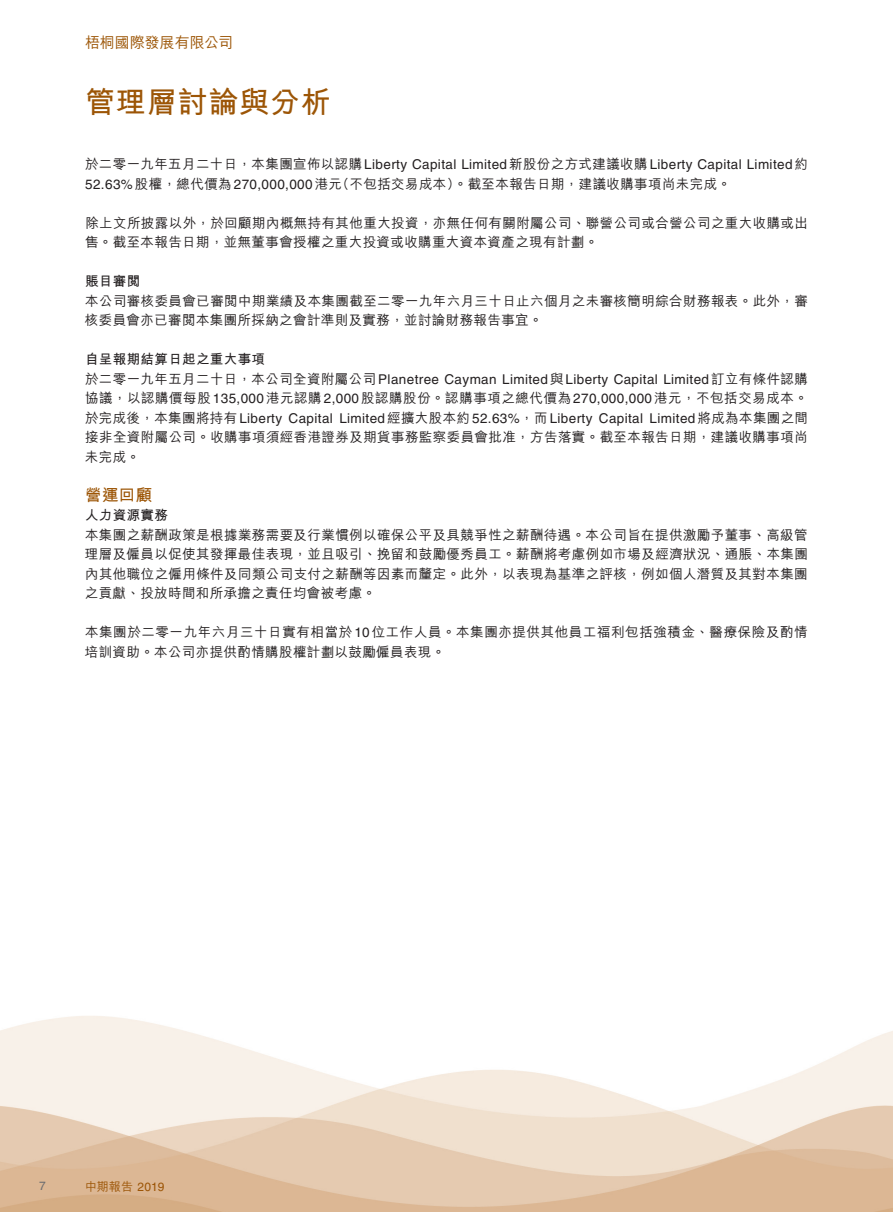
<style>
.page{position:relative;width:893px;height:1212px;background:#fff}
.page>*{position:absolute;margin:0;border:0;box-sizing:border-box;transform-origin:0 0}
.t1{font:700 30px "M Hei HK";letter-spacing:.03em;color:#9c5506}
.t2{font:700 16.5px "M Hei HK";color:#9c5506}
.t3{font:500 15px "M Hei HK";letter-spacing:-.005em;color:#9c5506}
.t4{font:500 13.5px/19.5px "M Hei HK";letter-spacing:.03em;color:#231f20}
.t5{font:13.5px "Helvetica";letter-spacing:.03em;color:#231f20}
.t6{font:700 13.5px "M Hei HK";letter-spacing:.03em;color:#231f20}
.t7{font:500 12px "M Hei HK";color:#9c5506}
.t8{font:12px "Helvetica";color:#6c6d70}
.s1{font-family:"M Hei HK";font-weight:500}
.s2{font-family:"Helvetica";font-weight:400}
</style>
<div class="page">
<p class="t3" style="left:85px;top:32px;width:150px">梧桐國際發展有限公司</p>
<h1 class="t1" style="left:85px;top:80px;width:247px">管理層討論與分析</h1>
<p class="t5" style="left:85px;top:157px;width:725px"><span class="s1">於二零一九年五月二十日，本集團宣佈以認購</span>Liberty Capital Limited<span class="s1">新股份之方式建議收購</span>Liberty Capital Limited<span class="s1">約</span></p>
<p class="t4" style="left:336px;top:173px;width:397px">（不包括交易成本）。截至本報告日期，建議收購事項尚未完成。</p>
<p class="t5" style="left:85px;top:176px;width:258px">52.63%<span class="s1">股權，總代價為</span>270,000,000<span class="s1">港元</span></p>
<p class="t4" style="left:85px;top:212px;width:724px">除上文所披露以外，於回顧期內概無持有其他重大投資，亦無任何有關附屬公司、聯營公司或合營公司之重大收購或出售。截至本報告日期，並無董事會授權之重大投資或收購重大資本資產之現有計劃。</p>
<p class="t6" style="left:85px;top:272px;width:57px">賬目審閱</p>
<p class="t4" style="left:85px;top:290px;width:724px">本公司審核委員會已審閱中期業績及本集團截至二零一九年六月三十日止六個月之未審核簡明綜合財務報表。此外，審核委員會亦已審閱本集團所採納之會計準則及實務，並討論財務報告事宜。</p>
<p class="t6" style="left:85px;top:350px;width:182px">自呈報期結算日起之重大事項</p>
<p class="t5" style="left:85px;top:371px;width:724px"><span class="s1">於二零一九年五月二十日，本公司全資附屬公司</span>Planetree Cayman Limited<span class="s1">與</span>Liberty Capital Limited<span class="s1">訂立有條件認購</span></p>
<p class="t4" style="left:85px;top:388px;width:724px;text-align:right">協議，以認購價每股<span class="s2">135,000</span>港元認購<span class="s2">2,000</span>股認購股份。認購事項之總代價為<span class="s2">270,000,000</span>港元，不包括交易成本。<br><span class="s2">Limited</span>將成為本集團之間</p>
<p class="t5" style="left:339px;top:410px;width:255px">Limited<span class="s1">經擴大股本約</span> 52.63%<span class="s1">，而</span>Liberty</p>
<p class="t4" style="left:85px;top:407px;width:724px">於完成後，本集團將持有<span class="s2">Liberty<br></span>接非全資附屬公司。收購事項須經香港證券及期貨事務監察委員會批准，方告落實。截至本報告日期，建議收購事項尚未完成。</p>
<p class="t2" style="left:85px;top:483px;width:69px">營運回顧</p>
<p class="t6" style="left:85px;top:506px;width:84px">人力資源實務</p>
<p class="t4" style="left:85px;top:524px;width:725px;text-align:justify">本集團之薪酬政策是根據業務需要及行業慣例以確保公平及具競爭性之薪酬待遇。本公司旨在提供激勵予董事、高級管理層及僱員以促使其發揮最佳表現，並且吸引、挽留和鼓勵優秀員工。薪酬將考慮例如市場及經濟狀況、通脹、本集團內其他職位之僱用條件及同類公司支付之薪酬等因素而釐定。此外，以表現為基準之評核，例如個人潛質及其對本集團之貢獻、投放時間和所承擔之責任均會被考慮。</p>
<p class="t4" style="left:85px;top:622px;width:724px">本集團於二零一九年六月三十日實有相當於<span class="s2">10</span>位工作人員。本集團亦提供其他員工福利包括強積金、醫療保險及酌情培訓資助。本公司亦提供酌情購股權計劃以鼓勵僱員表現。</p>
<p class="t5" style="left:289px;top:410px;width:46px">Capital</p>
<p class="t5" style="left:599px;top:410px;width:46px">Capital</p>
<p class="t8" style="left:39px;top:1179px;width:8px">7</p>
<p class="t7" style="left:85px;top:1178px;width:81px">中期報告 <span class="s2">2019</span></p>
</div>
